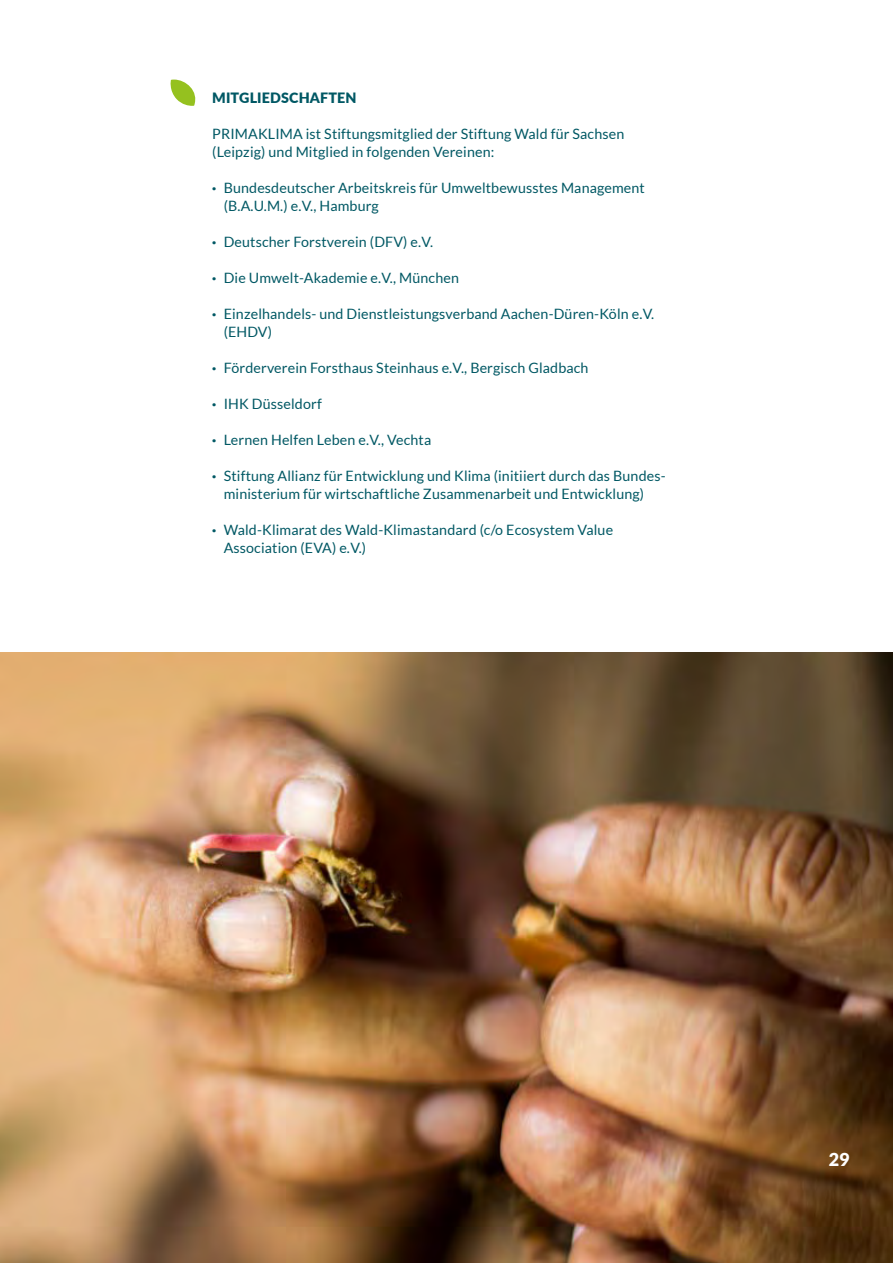
<style>
.page{position:relative;width:893px;height:1263px;background:#fff}
.page>*{position:absolute;margin:0;border:0;box-sizing:border-box;transform-origin:0 0}
.t1{font:900 18px "Lato";color:#fff}
.t2{font:14.25px/18px "Lato";letter-spacing:.01em;color:#005864}
.t3{font:900 14.25px "Lato";letter-spacing:.01em;color:#005864}
.s1{font-weight:900}
</style>
<div class="page">
<img style="left:0;top:652px;width:893px;height:611px">
<svg style="left:170px;top:80px;width:26px;height:26px"></svg>
<p class="t3" style="left:212px;top:87px;width:146px">MITGLIEDSCHAFTEN</p>
<p class="t2" style="left:212px;top:125px;width:414px">PRIMAKLIMA ist Stiftungsmitglied der Stiftung Wald für Sachsen (Leipzig) und Mitglied in folgenden Vereinen:</p>
<p class="t2" style="left:224px;top:179px;width:423px;text-indent:-11px"><span class="s1">·</span> Bundesdeutscher Arbeitskreis für Umweltbewusstes Management (B.A.U.M.) e.V., Hamburg</p>
<p class="t2" style="left:212px;top:233px;width:222px"><span class="s1">·</span> Deutscher Forstverein (DFV) e.V.</p>
<p class="t2" style="left:212px;top:269px;width:248px"><span class="s1">·</span> Die Umwelt-Akademie e.V., München</p>
<p class="t2" style="left:224px;top:305px;width:432px;text-indent:-11px"><span class="s1">·</span> Einzelhandels- und Dienstleistungsverband Aachen-Düren-Köln e.V. (EHDV)</p>
<p class="t2" style="left:212px;top:359px;width:378px"><span class="s1">·</span> Förderverein Forsthaus Steinhaus e.V., Bergisch Gladbach</p>
<p class="t2" style="left:212px;top:395px;width:111px"><span class="s1">·</span> IHK Düsseldorf</p>
<p class="t2" style="left:212px;top:431px;width:221px"><span class="s1">·</span> Lernen Helfen Leben e.V., Vechta</p>
<p class="t2" style="left:224px;top:467px;width:443px;text-indent:-11px"><span class="s1">·</span> Stiftung Allianz für Entwicklung und Klima (initiiert durch das Bundes&shy;ministerium für wirtschaftliche Zusammenarbeit und Entwicklung)</p>
<p class="t2" style="left:224px;top:521px;width:391px;text-indent:-11px"><span class="s1">·</span> Wald-Klimarat des Wald-Klimastandard (c/o Ecosystem Value<br>Association (EVA) e.V.)</p>
<p class="t1" style="left:829px;top:1145px;width:23px">29</p>
</div>
